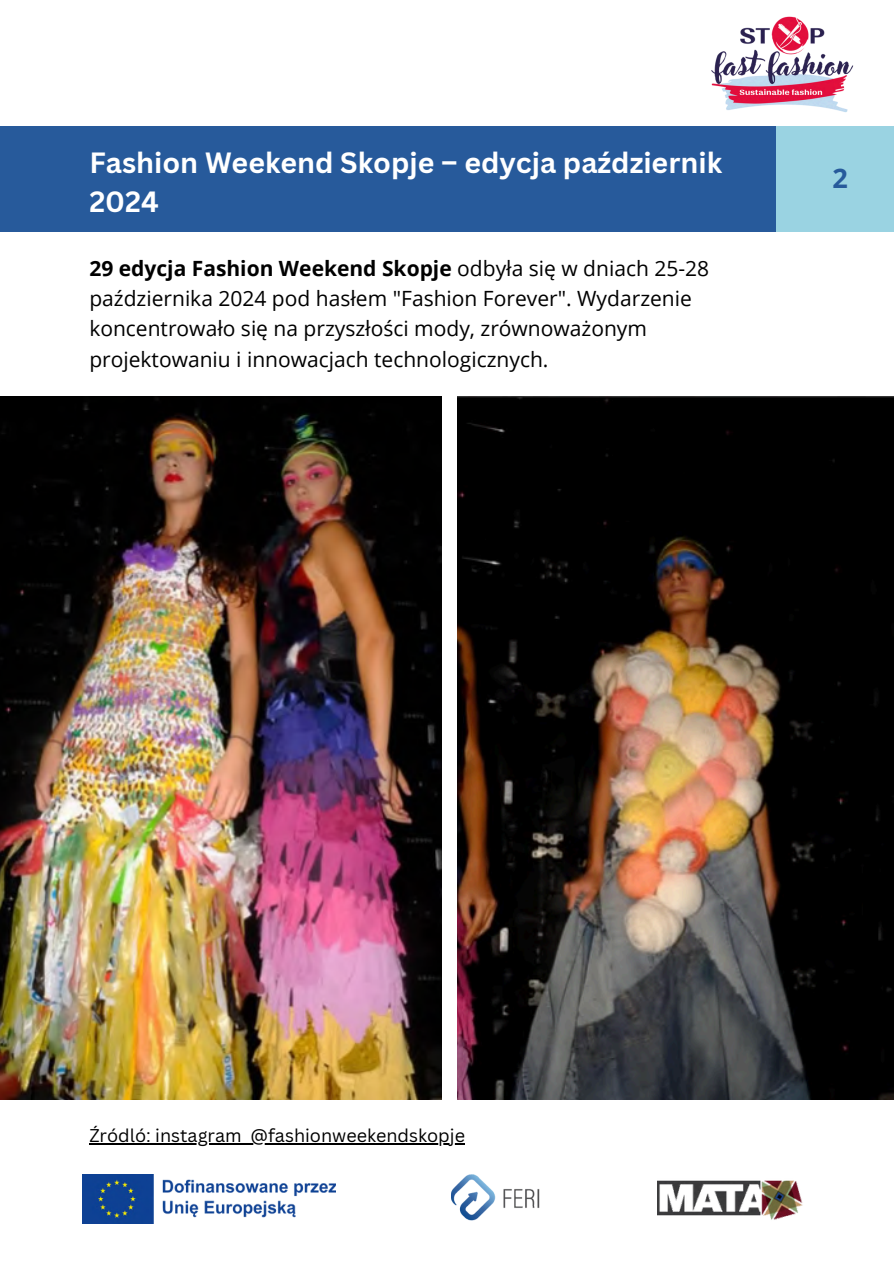
<style>
.page{position:relative;width:894px;height:1264px;background:#fff}
.page>*{position:absolute;margin:0;border:0;box-sizing:border-box;transform-origin:0 0}
.t1{font:700 28.5px/39.3px "Canva Sans";color:#fff}
.t2{font:700 27px "Open Sans";color:#275a9b}
.t3{font:21px/30.3px "Open Sans";color:#000}
.t4{font:18px "Canva Sans";color:#000}
.s1{font-weight:700}
</style>
<div class="page">
<img style="left:657px;top:1180px;width:146px;height:40px">
<img style="left:451px;top:1174px;width:89px;height:46px">
<img style="left:82px;top:1174px;width:253px;height:48px">
<div style="left:0;top:126px;width:776px;height:105px;background:#275a9b"></div>
<div style="left:776px;top:126px;width:117px;height:105px;background:#9ad3e2"></div>
<img style="left:0;top:396px;width:441px;height:703px">
<img style="left:458px;top:396px;width:435px;height:703px">
<hr style="left:89px;top:1143px;width:153px;height:1px;background:#000">
<hr style="left:250px;top:1143px;width:215px;height:1px;background:#000">
<img style="left:711px;top:16px;width:143px;height:97px">
<h1 class="t1" style="left:89px;top:142px;width:634px">Fashion Weekend Skopje – edycja październik<br>2024</h1>
<p class="t3" style="left:89px;top:252px;width:621px"><span class="s1">29 edycja Fashion Weekend Skopje</span> odbyła się w dniach 25-28 października 2024 pod hasłem "Fashion Forever". Wydarzenie koncentrowało się na przyszłości mody, zrównoważonym projektowaniu i innowacjach technologicznych.</p>
<p class="t2" style="left:832px;top:159px;width:17px">2</p>
<h2 class="t4" style="left:89px;top:1123px;width:154px">Źródló: instagram</h2>
<p class="t4" style="left:250px;top:1123px;width:216px">@fashionweekendskopje</p>
</div>
